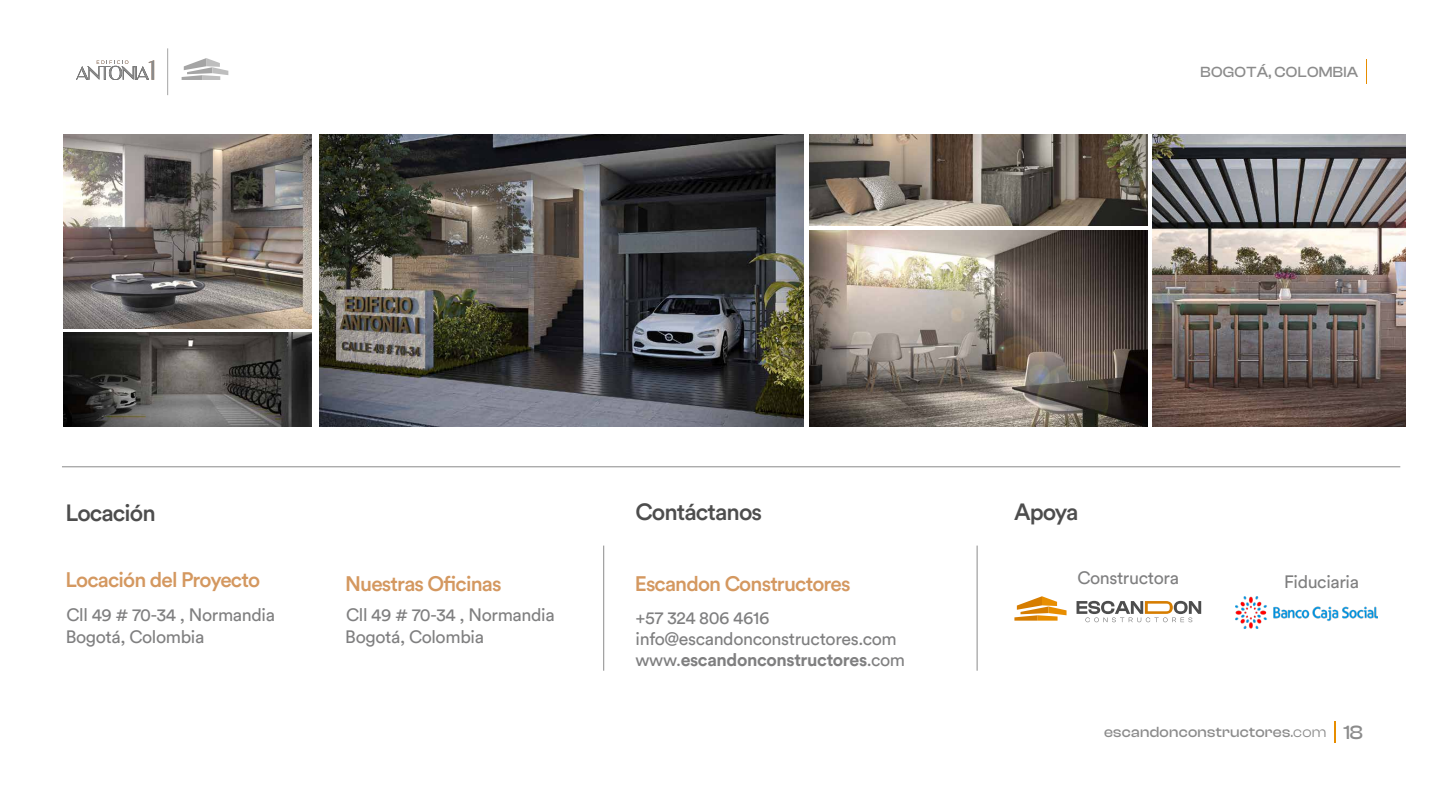
<style>
.page{position:relative;width:1440px;height:810px;background:#fff}
.page>*{position:absolute;margin:0;border:0;box-sizing:border-box;transform-origin:0 0}
.t1{font:500 23.33px "Circular Std";letter-spacing:-.04em;color:#4d4d4d}
.t2{font:500 20.85px "Circular Std";letter-spacing:-.04em;color:#d49860}
.t3{font:17.77px/21.4px "Circular Std";letter-spacing:-.02em;color:#7f7f80}
.t4{font:500 15.23px "Clash Display";letter-spacing:.02em;color:#8b8b8b}
.s1{font-weight:700}
.s2{font-weight:400}
.s3{font-size:19.88px}
</style>
<div class="page">
<hr style="left:603px;top:546px;width:1px;height:125px;background:#8b8b8b">
<hr style="left:977px;top:546px;width:1px;height:125px;background:#8b8b8b">
<hr style="left:62px;top:466px;width:1338px;height:1px;background:#8b8b8b">
<img style="left:64px;top:134px;width:248px;height:195px">
<img style="left:320px;top:134px;width:484px;height:293px">
<img style="left:810px;top:134px;width:337px;height:91px">
<img style="left:1153px;top:134px;width:253px;height:293px">
<img style="left:810px;top:230px;width:337px;height:197px">
<img style="left:64px;top:333px;width:248px;height:94px">
<img style="left:1236px;top:596px;width:142px;height:32px">
<svg style="left:1014px;top:596px;width:53px;height:25px"></svg>
<svg style="left:1077px;top:601px;width:124px;height:21px"></svg>
<svg style="left:1366px;top:60px;width:1px;height:24px"></svg>
<svg style="left:76px;top:60px;width:78px;height:20px"></svg>
<svg style="left:182px;top:58px;width:46px;height:22px"></svg>
<hr style="left:167px;top:48px;width:1px;height:47px;background:#a5a5a5">
<svg style="left:1335px;top:722px;width:1px;height:21px"></svg>
<p class="t4" style="left:1201px;top:63px;width:159px">BOGOTÁ, COLOMBIA</p>
<h1 class="t1" style="left:66px;top:498px;width:92px">Locación</h1>
<h1 class="t1" style="left:636px;top:498px;width:128px">Contáctanos</h1>
<h1 class="t1" style="left:1014px;top:498px;width:66px">Apoya</h1>
<p class="t2" style="left:66px;top:567px;width:196px">Locación del Proyecto</p>
<p class="t3" style="left:66px;top:626px;width:140px">Bogotá, Colombia</p>
<p class="t3" style="left:66px;top:603px;width:210px">Cll 49 # 70-34 , Normandia</p>
<p class="t2" style="left:345px;top:571px;width:158px">Nuestras Oficinas</p>
<p class="t3" style="left:346px;top:603px;width:210px">Cll 49 # 70-34 , Normandia</p>
<p class="t3" style="left:345px;top:626px;width:140px">Bogotá, Colombia</p>
<p class="t2" style="left:635px;top:571px;width:217px">Escandon Constructores</p>
<p class="t3" style="left:1077px;top:567px;width:103px">Constructora</p>
<p class="t3" style="left:1284px;top:570px;width:76px">Fiduciaria</p>
<p class="t3" style="left:636px;top:606px;width:271px">+57 324 806 4616 info@escandonconstructores.com www.<span class="s1">escandonconstructores</span>.com</p>
<p class="t4" style="left:1104px;top:724px;width:260px">escandonconstructores<span class="s2">.com</span> <span class="s3">18</span></p>
</div>
